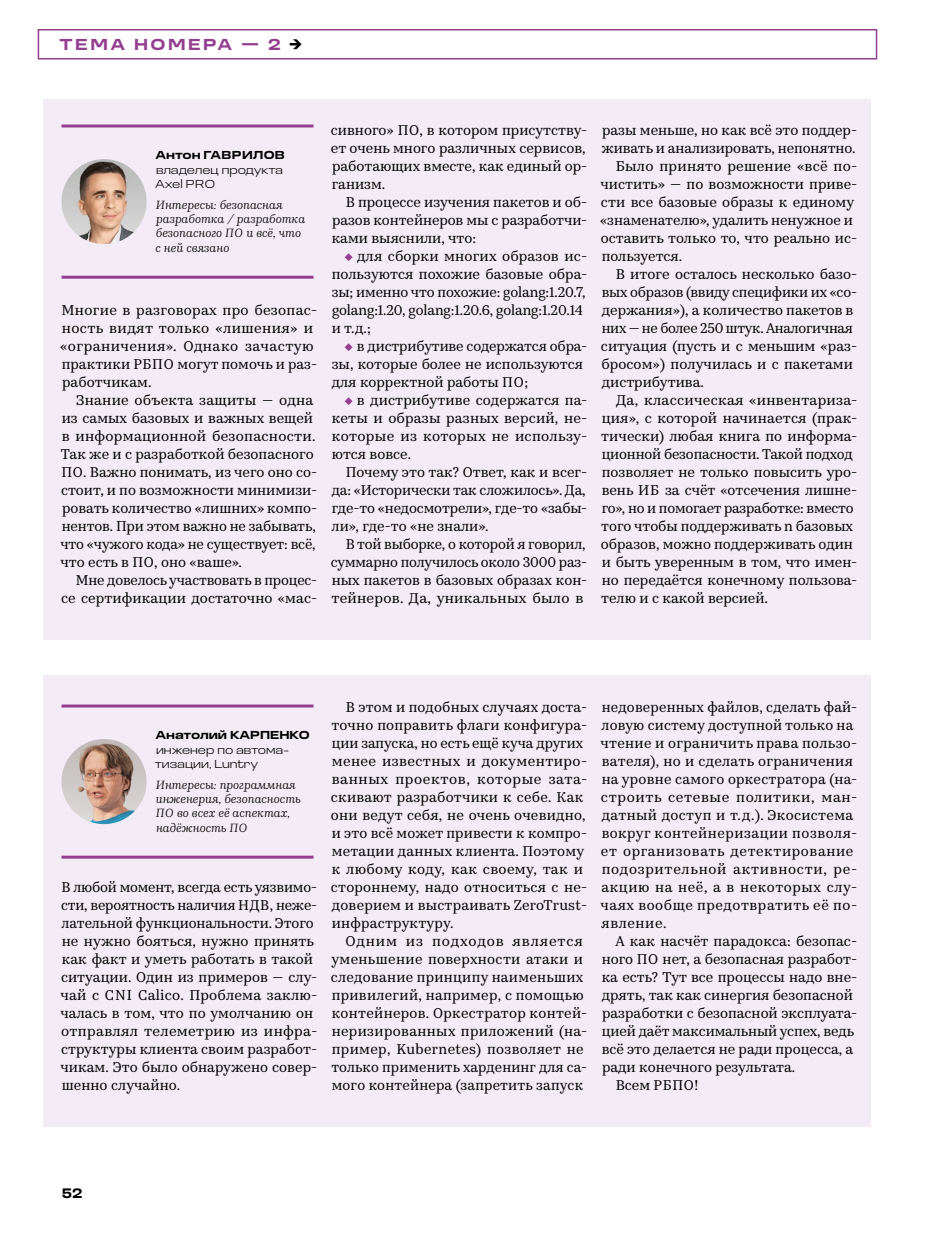
<style>
.page{position:relative;width:936px;height:1234px;background:#fff}
.page>*{position:absolute;margin:0;border:0;box-sizing:border-box;transform-origin:0 0}
.t1{font:700 16.5px "Loos Extra Wide";letter-spacing:.15em;color:#943e90}
.t2{font:14.25px/18px "Kazimir Text";letter-spacing:.005em;color:#000}
.t3{font:14.25px/18px "Kazimir Text";letter-spacing:.025em;color:#000}
.t4{font:14.25px "Kazimir Text";letter-spacing:-.015em;color:#000}
.t5{font:14.25px "Kazimir Text";letter-spacing:-.02em;color:#000}
.t6{font:700 14.25px "Loos Extra Wide";color:#000}
.t7{font:italic 12px/14.4px "Kazimir Text";color:#000}
.t8{font:300 12px/14.4px "Loos Extra Wide";color:#000}
.t9{font:700 12px "Loos Extra Wide";color:#000}
.t10{font:700 12px "Loos Extra Wide";letter-spacing:.025em;color:#000}
.s1{font-family:"Golos Text";font-weight:400;color:#000}
.s2{font-family:"Montserrat";color:#943e90}
</style>
<div class="page">
<div style="left:38px;top:29px;width:839px;height:30px;border:2px solid #943e90"></div>
<div style="left:44px;top:675px;width:827px;height:452px;background:#f3ecf6"></div>
<div style="left:44px;top:99px;width:827px;height:540px;background:#f3ecf6"></div>
<img style="left:62px;top:738px;width:85px;height:86px;border-radius:43px">
<hr style="left:62px;top:855px;width:251px;height:3px;background:#943e90">
<hr style="left:62px;top:704px;width:251px;height:3px;background:#943e90">
<img style="left:62px;top:159px;width:85px;height:85px;border-radius:43px">
<hr style="left:62px;top:275px;width:251px;height:3px;background:#943e90">
<hr style="left:62px;top:124px;width:251px;height:3px;background:#943e90">
<p class="t1" style="left:60px;top:32px;width:244px">ТЕМА НОМЕРА — 2 <span class="s1">→</span></p>
<p class="t10" style="left:155px;top:147px;width:131px">Антон ГАВРИЛОВ</p>
<p class="t8" style="left:155px;top:162px;width:129px">владелец продукта<br>Axel PRO</p>
<p class="t7" style="left:156px;top:196px;width:151px">Интересы: безопасная разработка / разработка безопасного ПО и всё, что с ней связано</p>
<p class="t2" style="left:60px;top:300px;width:259px">Многие в разговорах про безопас&shy;ность видят только «лишения» и «ограничения». Однако зачастую практики РБПО могут помочь и раз&shy;работчикам.</p>
<p class="t2" style="left:60px;top:390px;width:258px;text-indent:16px">Знание объекта защиты — одна из самых базовых и важных вещей в информационной безопасности.<br>Так же и с разработкой безопасного<br>ПО. Важно понимать, из чего оно со&shy;стоит, и по возможности минимизи&shy;ровать количество «лишних» компо&shy;нентов. При этом важно не забывать, что «чужого кода» не существует: всё, что есть в ПО, оно «ваше».</p>
<p class="t2" style="left:61px;top:570px;width:258px;text-align:right">Мне довелось участвовать в процес&shy;се сертификации достаточно «мас-</p>
<p class="t2" style="left:331px;top:120px;width:258px;text-align:justify">сивного» ПО, в котором присутству&shy;ет очень много различных сервисов, работающих вместе, как единый ор&shy;ганизм.</p>
<p class="t2" style="left:332px;top:192px;width:257px;text-align:justify;text-indent:14px">В процессе изучения пакетов и об&shy;разов контейнеров мы с разработчи&shy;ками выяснили, что:</p>
<p class="t2" style="left:332px;top:246px;width:257px;text-indent:13px"><span class="s2">◆</span> для сборки многих образов ис&shy;пользуются похожие базовые обра&shy;зы; именно что похожие: golang:1.20.7, golang:1.20, golang:1.20.6, golang:1.20.14 и т. д.;</p>
<p class="t2" style="left:332px;top:336px;width:257px;text-indent:13px"><span class="s2">◆</span> в дистрибутиве содержатся обра&shy;зы, которые более не используются для корректной работы ПО;</p>
<p class="t2" style="left:332px;top:390px;width:257px;text-align:justify;text-indent:13px"><span class="s2">◆</span> в дистрибутиве содержатся па&shy;кеты и образы разных версий, не&shy;которые из которых не использу&shy;ются вовсе.</p>
<p class="t2" style="left:331px;top:462px;width:257px;text-align:justify;text-indent:14px">Почему это так? Ответ, как и всег&shy;да: «Исторически так сложилось». Да, где-то «недосмотрели», где-то «забы&shy;ли», где-то «не знали».</p>
<p class="t2" style="left:331px;top:534px;width:258px;text-align:justify;text-indent:15px">В той выборке, о которой я говорил, суммарно получилось около 3000 раз&shy;ных пакетов в базовых образах кон&shy;тейнеров. Да, уникальных было в</p>
<p class="t2" style="left:602px;top:120px;width:257px">разы меньше, но как всё это поддер-</p>
<p class="t2" style="left:601px;top:138px;width:255px">живать и анализировать, непонятно.</p>
<p class="t2" style="left:615px;top:156px;width:243px">Было принято решение «всё по-</p>
<p class="t2" style="left:600px;top:174px;width:258px">чистить» — по возможности приве-</p>
<p class="t2" style="left:601px;top:192px;width:255px">сти все базовые образы к единому</p>
<p class="t2" style="left:600px;top:210px;width:254px">«знаменателю», удалить ненужное и</p>
<p class="t2" style="left:601px;top:228px;width:258px">оставить только то, что реально ис-</p>
<p class="t2" style="left:601px;top:246px;width:82px">пользуется.</p>
<p class="t2" style="left:615px;top:264px;width:243px">В итоге осталось несколько базо-</p>
<p class="t4" style="left:601px;top:282px;width:257px">вых образов (ввиду специфики их «со-</p>
<p class="t2" style="left:601px;top:300px;width:253px">держания»), а количество пакетов в</p>
<p class="t5" style="left:601px;top:318px;width:253px">них — не более 250 штук. Аналогичная</p>
<p class="t2" style="left:601px;top:336px;width:258px">ситуация (пусть и с меньшим «раз-</p>
<p class="t2" style="left:601px;top:354px;width:253px">бросом») получилась и с пакетами</p>
<p class="t2" style="left:601px;top:372px;width:103px">дистрибутива.</p>
<p class="t2" style="left:616px;top:390px;width:243px">Да, классическая «инвентариза-</p>
<p class="t2" style="left:601px;top:408px;width:257px">ция», с которой начинается (прак-</p>
<p class="t2" style="left:601px;top:426px;width:257px">тически) любая книга по информа-</p>
<p class="t2" style="left:601px;top:444px;width:252px">ционной безопасности. Такой подход</p>
<p class="t2" style="left:601px;top:462px;width:257px">позволяет не только повысить уро-</p>
<p class="t2" style="left:601px;top:480px;width:257px">вень ИБ за счёт «отсечения лишне-</p>
<p class="t4" style="left:601px;top:498px;width:253px">го», но и помогает разработке: вместо</p>
<p class="t2" style="left:601px;top:516px;width:253px">того чтобы поддерживать n базовых</p>
<p class="t2" style="left:601px;top:534px;width:253px">образов, можно поддерживать один</p>
<p class="t2" style="left:601px;top:552px;width:257px">и быть уверенным в том, что имен-</p>
<p class="t2" style="left:601px;top:570px;width:257px">но передаётся конечному пользова-</p>
<p class="t2" style="left:601px;top:588px;width:168px">телю и с какой версией.</p>
<p class="t9" style="left:155px;top:726px;width:156px">Анатолий КАРПЕНКО</p>
<p class="t8" style="left:155px;top:741px;width:134px">инженер по автома&shy;тизации, Luntry</p>
<p class="t7" style="left:156px;top:776px;width:147px">Интересы: программная инженерия, безопасность<br>ПО во всех её аспектах, надёжность ПО</p>
<p class="t2" style="left:60px;top:876px;width:258px">В любой момент, всегда есть уязвимо&shy;сти, вероятность наличия НДВ, неже&shy;лательной функциональности. Этого не нужно бояться, нужно принять как факт и уметь работать в такой ситуации. Один из примеров — слу&shy;чай с CNI Calico. Проблема заклю&shy;чалась в том, что по умолчанию он отправлял телеметрию из инфра&shy;структуры клиента своим разработ&shy;чикам. Это было обнаружено совер&shy;шенно случайно.</p>
<p class="t2" style="left:331px;top:696px;width:258px;text-indent:15px">В этом и подобных случаях доста&shy;точно поправить флаги конфигура&shy;ции запуска, но есть ещё куча других менее известных и документиро&shy;ванных проектов, которые зата&shy;скивают разработчики к себе. Как они ведут себя, не очень очевидно, и это всё может привести к компро&shy;метации данных клиента. Поэтому к любому коду, как своему, так и стороннему, надо относиться с не&shy;доверием и выстраивать ZeroTrust&shy;инфраструктуру.</p>
<p class="t2" style="left:331px;top:930px;width:258px;text-indent:14px">Одним из подходов является уменьшение поверхности атаки и следование принципу наименьших привилегий, например, с помощью контейнеров. Оркестратор контей&shy;неризированных приложений (на&shy;пример, Kubernetes) позволяет не только применить харденинг для са&shy;мого контейнера (запретить запуск</p>
<p class="t3" style="left:600px;top:696px;width:258px">недоверенных файлов, сделать фай&shy;ловую систему доступной только на чтение и ограничить права пользо&shy;вателя), но и сделать ограничения на уровне самого оркестратора (на&shy;строить сетевые политики, ман&shy;датный доступ и т. д.). Экосистема вокруг контейнеризации позволя&shy;ет организовать детектирование подозрительной активности, ре&shy;акцию на неё, а в некоторых слу&shy;чаях вообще предотвратить её по&shy;явление.</p>
<p class="t2" style="left:615px;top:930px;width:243px">А как насчёт парадокса: безопас-</p>
<p class="t2" style="left:601px;top:948px;width:257px">ного ПО нет, а безопасная разработ-</p>
<p class="t2" style="left:601px;top:966px;width:257px">ка есть? Тут все процессы надо вне-</p>
<p class="t2" style="left:601px;top:984px;width:253px">дрять, так как синергия безопасной</p>
<p class="t2" style="left:602px;top:1002px;width:257px">разработки с безопасной эксплуата-</p>
<p class="t2" style="left:601px;top:1020px;width:254px">цией даёт максимальный успех, ведь</p>
<p class="t2" style="left:601px;top:1038px;width:253px">всё это делается не ради процесса, а</p>
<p class="t2" style="left:602px;top:1056px;width:195px">ради конечного результата.</p>
<p class="t2" style="left:615px;top:1074px;width:84px">Всем РБПО!</p>
<p class="t6" style="left:62px;top:1182px;width:22px">52</p>
</div>
